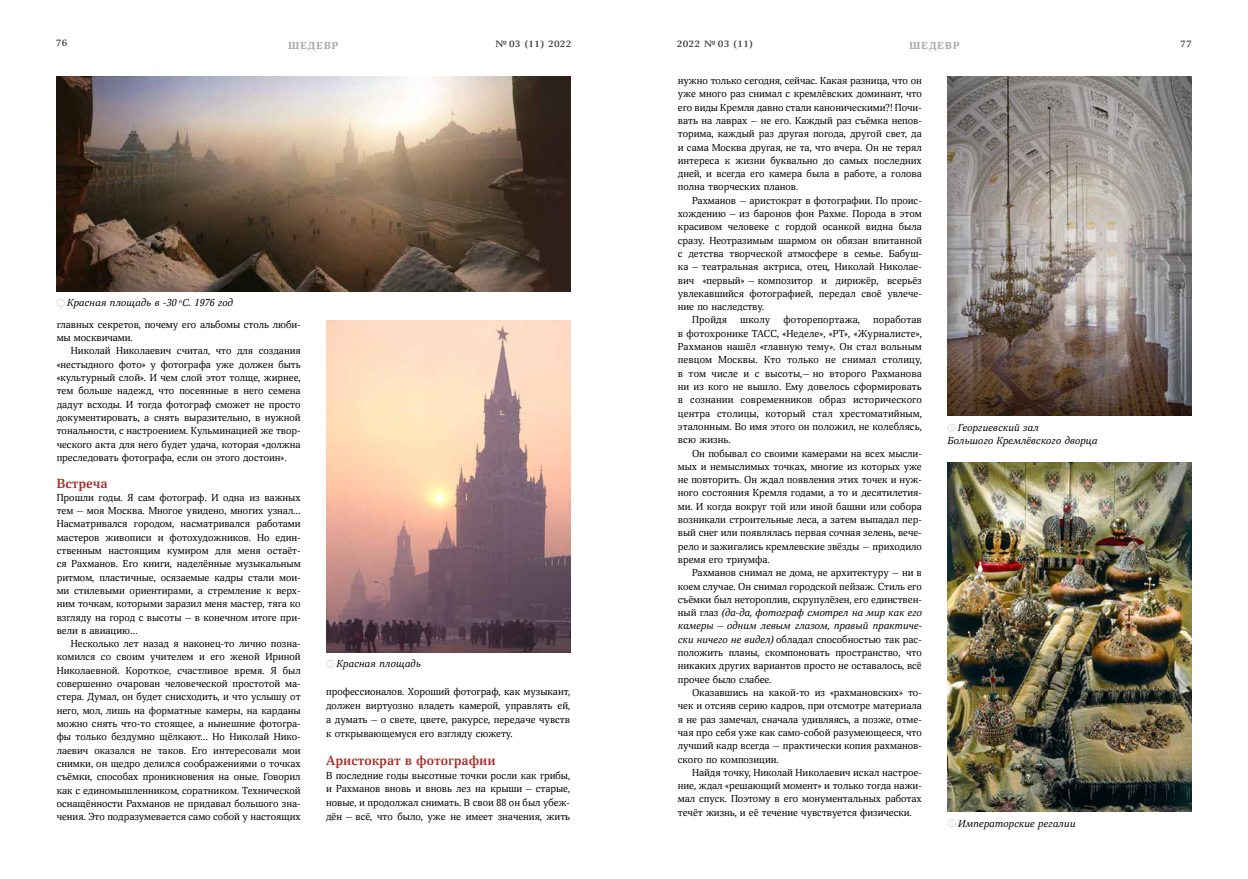
<style>
.page{position:relative;width:1248px;height:879px;background:#fff}
.page>*{position:absolute;margin:0;border:0;box-sizing:border-box;transform-origin:0 0}
.t1{font:700 13px "Deca Serif New";color:#a52e29}
.t2{font:10px/13.3px "Deca Serif New";color:#000;text-align:justify}
.t3{font:italic 10px/13px "Deca Serif New";letter-spacing:.01em;color:#000}
.t4{font:900 10px "Deca Serif New";letter-spacing:.12em;color:#a8a8a7}
.t5{font:500 9px "Deca Serif New";letter-spacing:.03em;color:#3c3c3b;scale:1.21 1}
.s1{font-style:italic}
</style>
<div class="page">
<img style="left:947px;top:77px;width:244px;height:338px">
<img style="left:947px;top:463px;width:244px;height:349px">
<img style="left:326px;top:320px;width:244px;height:332px">
<img style="left:57px;top:77px;width:513px;height:215px">
<div style="left:57px;top:299px;width:8px;height:8px;border:1px solid #a8a8a7;border-radius:50%"></div>
<div style="left:947px;top:424px;width:8px;height:7px;border:1px solid #a8a8a7;border-radius:50%"></div>
<div style="left:948px;top:819px;width:7px;height:8px;border:1px solid #a8a8a7;border-radius:50%"></div>
<div style="left:326px;top:660px;width:8px;height:8px;border:1px solid #a8a8a7;border-radius:50%"></div>
<p class="t5" style="left:56px;top:38px;width:11px">76</p>
<p class="t5" style="left:495px;top:38px;width:64px">№ 03 (11) 2022</p>
<p class="t5" style="left:676px;top:38px;width:64px">2022 № 03 (11)</p>
<p class="t5" style="left:1179px;top:38px;width:11px">77</p>
<p class="t4" style="left:288px;top:39px;width:52px">ШЕДЕВР</p>
<p class="t4" style="left:909px;top:39px;width:52px">ШЕДЕВР</p>
<p class="t3" style="left:59px;top:297px;width:175px"><sup>1</sup> Красная площадь в -30 <sup>о</sup>С. 1976 год</p>
<p class="t2" style="left:57px;top:318px;width:245px">главных секретов, почему его альбомы столь люби&shy;мы москвичами.</p>
<p class="t2" style="left:57px;top:344px;width:245px;text-indent:14px">Николай Николаевич считал, что для создания «нестыдного фото» у фотографа уже должен быть «культурный слой». И чем слой этот толще, жирнее, тем больше надежд, что посеянные в него семена дадут всходы. И тогда фотограф сможет не просто документировать, а снять выразительно, в нужной тональности, с настроением. Кульминацией же твор&shy;ческого акта для него будет удача, которая «должна преследовать фотографа, если он этого достоин».</p>
<h1 class="t1" style="left:57px;top:475px;width:53px">Встреча</h1>
<p class="t2" style="left:57px;top:491px;width:245px">Прошли годы. Я сам фотограф. И одна из важных тем — моя Москва. Многое увидено, многих узнал...<br>Насматривался городом, насматривался работами мастеров живописи и фотохудожников. Но един&shy;ственным настоящим кумиром для меня остаёт&shy;ся Рахманов. Его книги, наделённые музыкальным ритмом, пластичные, осязаемые кадры стали мои&shy;ми стилевыми ориентирами, а стремление к верх&shy;ним точкам, которыми заразил меня мастер, тяга ко взгляду на город с высоты — в конечном итоге при&shy;вели в авиацию…</p>
<p class="t2" style="left:57px;top:637px;width:245px;text-indent:14px">Несколько лет назад я наконец-то лично позна&shy;комился со своим учителем и его женой Ириной Николаевной. Короткое, счастливое время. Я был совершенно очарован человеческой простотой ма&shy;стера. Думал, он будет снисходить, и что услышу от него, мол, лишь на форматные камеры, на карданы можно снять что-то стоящее, а нынешние фотогра&shy;фы только бездумно щёлкают… Но Николай Нико&shy;лаевич оказался не таков. Его интересовали мои снимки, он щедро делился соображениями о точках съёмки, способах проникновения на оные. Говорил как с единомышленником, соратником. Технической оснащённости Рахманов не придавал большого зна&shy;чения. Это подразумевается само собой у настоящих</p>
<p class="t3" style="left:329px;top:657px;width:93px"><sup>2</sup> Красная площадь</p>
<p class="t2" style="left:326px;top:685px;width:245px;line-height:13.9px">профессионалов. Хороший фотограф, как музыкант, должен виртуозно владеть камерой, управлять ей, а думать — о свете, цвете, ракурсе, передаче чувств к открывающемуся его взгляду сюжету.</p>
<h1 class="t1" style="left:326px;top:752px;width:171px">Аристократ в фотографии</h1>
<p class="t2" style="left:326px;top:768px;width:245px;line-height:13.9px">В последние годы высотные точки росли как грибы, и Рахманов вновь и вновь лез на крыши — старые, новые, и продолжал снимать. В свои 88 он был убеж&shy;дён — всё, что было, уже не имеет значения, жить</p>
<p class="t2" style="left:677px;top:74px;width:245px">нужно только сегодня, сейчас. Какая разница, что он уже много раз снимал с кремлёвских доминант, что его виды Кремля давно стали каноническими?! Почи&shy;вать на лаврах — не его. Каждый раз съёмка непов&shy;торима, каждый раз другая погода, другой свет, да и сама Москва другая, не та, что вчера. Он не терял интереса к жизни буквально до самых последних дней, и всегда его камера была в работе, а голова полна творческих планов.</p>
<p class="t2" style="left:692px;top:194px;width:231px">Рахманов — аристократ в фотографии. По проис-</p>
<p class="t2" style="left:677px;top:207px;width:245px">хождению — из баронов фон Рахме. Порода в этом</p>
<p class="t2" style="left:677px;top:220px;width:245px">красивом человеке с гордой осанкой видна была</p>
<p class="t2" style="left:677px;top:234px;width:245px">сразу. Неотразимым шармом он обязан впитанной</p>
<p class="t2" style="left:677px;top:247px;width:245px">с детства творческой атмосфере в семье. Бабуш-</p>
<p class="t2" style="left:677px;top:260px;width:245px">ка — театральная актриса, отец, Николай Николае-</p>
<p class="t2" style="left:677px;top:274px;width:245px">вич «первый» — композитор и дирижёр, всерьёз</p>
<p class="t2" style="left:677px;top:287px;width:245px">увлекавшийся фотографией, передал своё увлече-</p>
<p class="t2" style="left:677px;top:300px;width:88px">ние по наследству.</p>
<p class="t2" style="left:692px;top:314px;width:36px">Пройдя</p>
<p class="t2" style="left:740px;top:314px;width:31px">школу</p>
<p class="t2" style="left:783px;top:314px;width:78px">фоторепортажа,</p>
<p class="t2" style="left:677px;top:314px;width:245px;text-indent:195px">поработав в фотохронике ТАСС, «Неделе», «РТ», «Журналисте», Рахманов нашёл «главную тему». Он стал вольным певцом Москвы. Кто только не снимал столицу, в том числе и с высоты,— но второго Рахманова ни из кого не вышло. Ему довелось сформировать в сознании современников образ исторического центра столицы, который стал хрестоматийным, эталонным. Во имя этого он положил, не колеблясь, всю жизнь.</p>
<p class="t2" style="left:677px;top:447px;width:245px;text-indent:14px">Он побывал со своими камерами на всех мысли&shy;мых и немыслимых точках, многие из которых уже не повторить. Он ждал появления этих точек и нуж&shy;ного состояния Кремля годами, а то и десятилетия&shy;ми. И когда вокруг той или иной башни или собора возникали строительные леса, а затем выпадал пер&shy;вый снег или появлялась первая сочная зелень, вече&shy;рело и зажигались кремлевские звёзды — приходило время его триумфа.</p>
<p class="t2" style="left:677px;top:566px;width:245px;text-indent:14px">Рахманов снимал не дома, не архитектуру — ни в коем случае. Он снимал городской пейзаж. Стиль его съёмки был нетороплив, скрупулёзен, его единствен&shy;ный глаз <span class="s1">(да-да, фотограф смотрел на мир как его камеры — одним левым глазом, правый практиче&shy;ски ничего не видел)</span> обладал способностью так рас&shy;положить планы, скомпоновать пространство, что никаких других вариантов просто не оставалось, всё прочее было слабее.</p>
<p class="t2" style="left:677px;top:686px;width:245px;text-indent:14px">Оказавшись на какой-то из «рахмановских» то&shy;чек и отсняв серию кадров, при отсмотре материала я не раз замечал, сначала удивляясь, а позже, отме&shy;чая про себя уже как само-собой разумеющееся, что лучший кадр всегда — практически копия рахманов&shy;ского по композиции.</p>
<p class="t2" style="left:677px;top:766px;width:245px;text-indent:14px">Найдя точку, Николай Николаевич искал настрое&shy;ние, ждал «решающий момент» и только тогда нажи&shy;мал спуск. Поэтому в его монументальных работах течёт жизнь, и её течение чувствуется физически.</p>
<p class="t3" style="left:947px;top:421px;width:151px"><sup>3</sup> Георгиевский зал<br>Большого Кремлёвского дворца</p>
<p class="t3" style="left:950px;top:817px;width:126px"><sup>4</sup> Императорские регалии</p>
</div>
